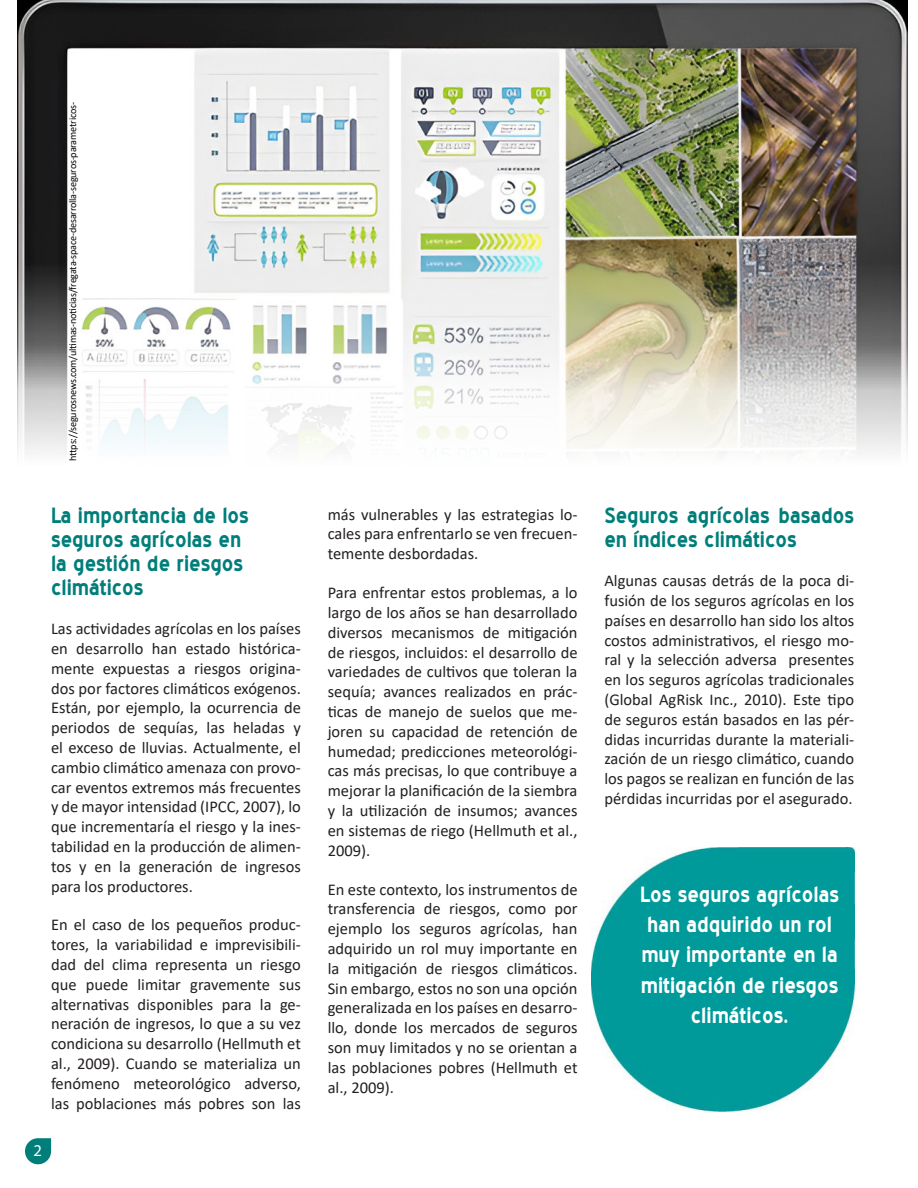
<style>
.page{position:relative;width:918px;height:1188px;background:#fff}
.page>*{position:absolute;margin:0;border:0;box-sizing:border-box;transform-origin:0 0}
.Texto{font:700 21px/24px "Blue Highway";color:#007e7a}
.Subti_1_texto{font:700 21px/30.3px "Blue Highway";color:#fff;text-align:center}
.Texto-2{font:16.5px/19.8px "Calibri";color:#231f20;text-align:justify}
.t1{font:16.5px "Myriad Pro";color:#fff}
.Fuente{font:10.2px "Calibri";letter-spacing:-.02em;color:#050605}
</style>
<div class="page">
<svg style="left:25px;top:1138px;width:26px;height:26px"></svg>
<img style="left:18px;top:0;width:889px;height:454px">
<img style="left:592px;top:848px;width:262px;height:263px">
<p class="Fuente" style="left:66px;top:461px;width:360px;rotate:-90deg">https://segurosnews.com/ultimas-noticias/fregata-space-desarrolla-seguros-parametricos-</p>
<p class="Texto" style="left:51px;top:504px;width:199px">La importancia de los seguros agrícolas en la gestión de riesgos climáticos</p>
<p class="Texto-2" style="left:51px;top:618px;width:251px">Las actividades agrícolas en los países en desarrollo han estado histórica&shy;mente expuestas a riesgos origina&shy;dos por factores climáticos exógenos.<br>Están, por ejemplo, la ocurrencia de periodos de sequías, las heladas y el exceso de lluvias. Actualmente, el cambio climático amenaza con provo&shy;car eventos extremos más frecuentes y de mayor intensidad (IPCC, 2007), lo que incrementaría el riesgo y la ines&shy;tabilidad en la producción de alimen&shy;tos y en la generación de ingresos para los productores.</p>
<p class="Texto-2" style="left:51px;top:915px;width:251px">En el caso de los pequeños produc&shy;tores, la variabilidad e imprevisibili&shy;dad del clima representa un riesgo que puede limitar gravemente sus alternativas disponibles para la ge&shy;neración de ingresos, lo que a su vez condiciona su desarrollo (Hellmuth et al., 2009). Cuando se materializa un fenómeno meteorológico adverso, las poblaciones más pobres son las</p>
<p class="t1" style="left:34px;top:1140px;width:10px">2</p>
<p class="Texto-2" style="left:328px;top:504px;width:251px">más vulnerables y las estrategias lo&shy;cales para enfrentarlo se ven frecuen&shy;temente desbordadas.</p>
<p class="Texto-2" style="left:328px;top:582px;width:251px">Para enfrentar estos problemas, a lo largo de los años se han desarrollado diversos mecanismos de mitigación de riesgos, incluidos: el desarrollo de variedades de cultivos que toleran la sequía; avances realizados en prác&shy;ticas de manejo de suelos que me&shy;joren su capacidad de retención de humedad; predicciones meteorológi&shy;cas más precisas, lo que contribuye a mejorar la planificación de la siembra y la utilización de insumos; avances en sistemas de riego (Hellmuth et al., 2009).</p>
<p class="Texto-2" style="left:328px;top:879px;width:251px">En este contexto, los instrumentos de transferencia de riesgos, como por ejemplo los seguros agrícolas, han adquirido un rol muy importante en la mitigación de riesgos climáticos.<br>Sin embargo, estos no son una opción generalizada en los países en desarro&shy;llo, donde los mercados de seguros son muy limitados y no se orientan a las poblaciones pobres (Hellmuth et al., 2009).</p>
<p class="Texto" style="left:604px;top:504px;width:251px">Seguros agrícolas basados en índices climáticos</p>
<p class="Texto-2" style="left:604px;top:570px;width:251px">Algunas causas detrás de la poca di&shy;fusión de los seguros agrícolas en los países en desarrollo han sido los altos costos administrativos, el riesgo mo&shy;ral y la selección adversa presentes en los seguros agrícolas tradicionales (Global AgRisk Inc., 2010). Este tipo de seguros están basados en las pér&shy;didas incurridas durante la materiali&shy;zación de un riesgo climático, cuando los pagos se realizan en función de las pérdidas incurridas por el asegurado.</p>
<p class="Subti_1_texto" style="left:640px;top:879px;width:200px">Los seguros agrícolas han adquirido un rol muy importante en la mitigación de riesgos climáticos.</p>
</div>
